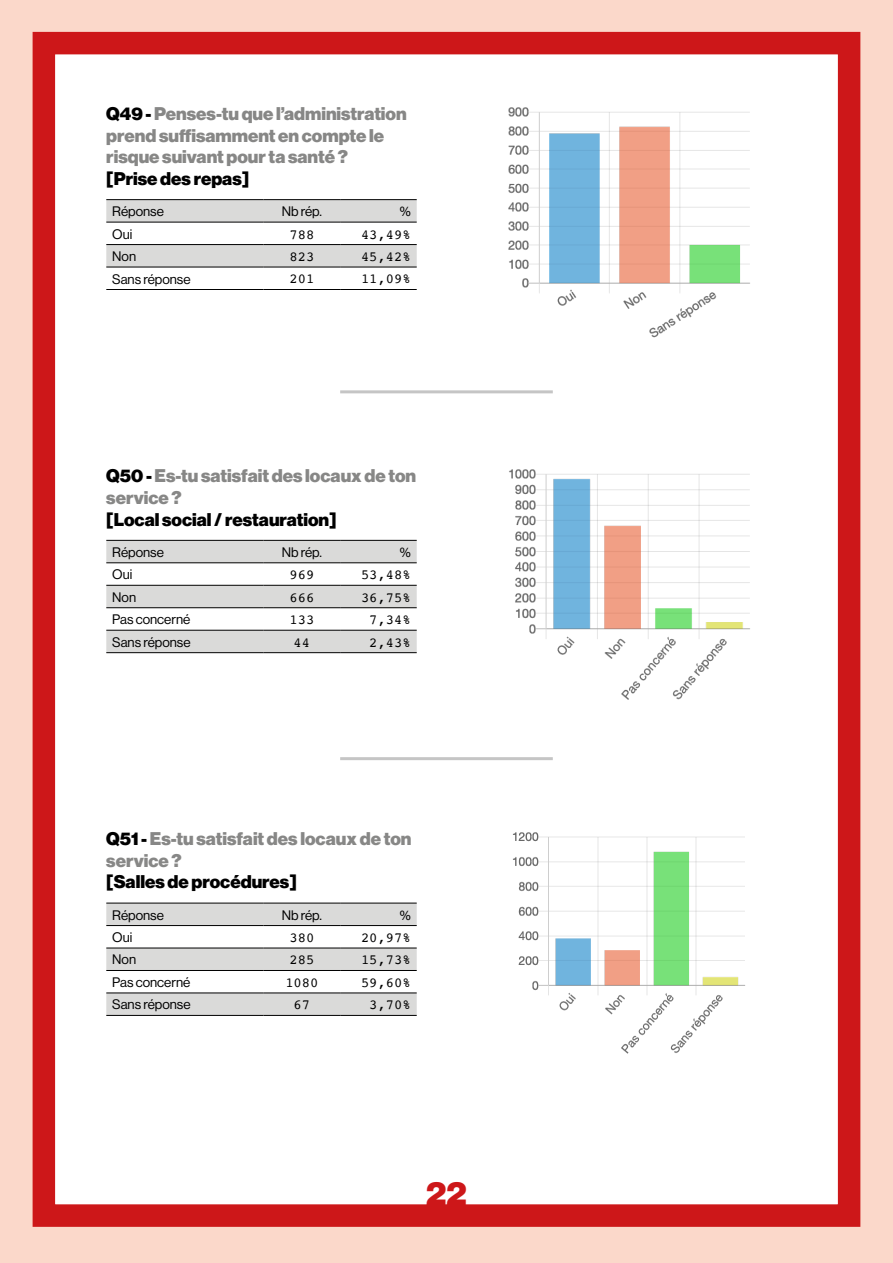
<style>
.page{position:relative;width:893px;height:1263px;background:#fbd8ca}
.page>*{position:absolute;margin:0;border:0;box-sizing:border-box;transform-origin:0 0}
.t1{font:33px "N Haas Grotesk DS Pro 95 Blk";color:#cd1719}
.GRAPH_TITRE{font:18px/21.6px "N Haas Grotesk DS Pro 95 Blk";color:#878786}
.GRAPH_CELLULE{font:13.8px "Courier";color:#000}
.GRAPH_CELLULE-2{font:13.5px "N Haas Grotesk DS Pro 55 Rg";color:#000}
.s1{color:#000}
</style>
<div class="page">
<div style="left:33px;top:32px;width:827px;height:1195px;background:#fff;border:22px solid #cd1719"></div>
<svg style="left:106px;top:541px;width:311px;height:111px"></svg>
<hr style="left:106px;top:562px;width:158px;height:1px;background:#000">
<hr style="left:264px;top:562px;width:76px;height:1px;background:#000">
<hr style="left:340px;top:562px;width:77px;height:1px;background:#000">
<hr style="left:106px;top:585px;width:158px;height:1px;background:#000">
<hr style="left:264px;top:585px;width:76px;height:1px;background:#000">
<hr style="left:340px;top:585px;width:77px;height:1px;background:#000">
<hr style="left:106px;top:607px;width:158px;height:1px;background:#000">
<hr style="left:264px;top:607px;width:76px;height:1px;background:#000">
<hr style="left:340px;top:607px;width:77px;height:1px;background:#000">
<hr style="left:106px;top:630px;width:158px;height:1px;background:#000">
<hr style="left:264px;top:630px;width:76px;height:1px;background:#000">
<hr style="left:340px;top:630px;width:77px;height:1px;background:#000">
<hr style="left:106px;top:652px;width:158px;height:1px;background:#000">
<hr style="left:264px;top:652px;width:76px;height:1px;background:#000">
<hr style="left:340px;top:652px;width:77px;height:1px;background:#000">
<hr style="left:106px;top:540px;width:158px;height:1px;background:#000">
<hr style="left:264px;top:540px;width:76px;height:1px;background:#000">
<hr style="left:340px;top:540px;width:77px;height:1px;background:#000">
<img style="left:509px;top:469px;width:241px;height:231px">
<svg style="left:106px;top:904px;width:311px;height:111px"></svg>
<hr style="left:106px;top:925px;width:158px;height:1px;background:#000">
<hr style="left:264px;top:925px;width:76px;height:1px;background:#000">
<hr style="left:340px;top:925px;width:77px;height:1px;background:#000">
<hr style="left:106px;top:948px;width:158px;height:1px;background:#000">
<hr style="left:264px;top:948px;width:76px;height:1px;background:#000">
<hr style="left:340px;top:948px;width:77px;height:1px;background:#000">
<hr style="left:106px;top:970px;width:158px;height:1px;background:#000">
<hr style="left:264px;top:970px;width:76px;height:1px;background:#000">
<hr style="left:340px;top:970px;width:77px;height:1px;background:#000">
<hr style="left:106px;top:993px;width:158px;height:1px;background:#000">
<hr style="left:264px;top:993px;width:76px;height:1px;background:#000">
<hr style="left:340px;top:993px;width:77px;height:1px;background:#000">
<hr style="left:106px;top:1015px;width:158px;height:1px;background:#000">
<hr style="left:264px;top:1015px;width:76px;height:1px;background:#000">
<hr style="left:340px;top:1015px;width:77px;height:1px;background:#000">
<hr style="left:106px;top:903px;width:158px;height:1px;background:#000">
<hr style="left:264px;top:903px;width:76px;height:1px;background:#000">
<hr style="left:340px;top:903px;width:77px;height:1px;background:#000">
<img style="left:513px;top:832px;width:233px;height:222px">
<svg style="left:106px;top:200px;width:311px;height:67px"></svg>
<hr style="left:106px;top:222px;width:158px;height:1px;background:#000">
<hr style="left:264px;top:222px;width:76px;height:1px;background:#000">
<hr style="left:340px;top:222px;width:77px;height:1px;background:#000">
<hr style="left:106px;top:244px;width:158px;height:1px;background:#000">
<hr style="left:264px;top:244px;width:76px;height:1px;background:#000">
<hr style="left:340px;top:244px;width:77px;height:1px;background:#000">
<hr style="left:106px;top:267px;width:158px;height:1px;background:#000">
<hr style="left:264px;top:267px;width:76px;height:1px;background:#000">
<hr style="left:340px;top:267px;width:77px;height:1px;background:#000">
<hr style="left:106px;top:289px;width:158px;height:1px;background:#000">
<hr style="left:264px;top:289px;width:76px;height:1px;background:#000">
<hr style="left:340px;top:289px;width:77px;height:1px;background:#000">
<hr style="left:106px;top:199px;width:158px;height:1px;background:#000">
<hr style="left:264px;top:199px;width:76px;height:1px;background:#000">
<hr style="left:340px;top:199px;width:77px;height:1px;background:#000">
<img style="left:508px;top:107px;width:242px;height:231px">
<hr style="left:340px;top:757px;width:213px;height:3px;background:#c5c5c5">
<hr style="left:340px;top:390px;width:213px;height:3px;background:#c5c5c5">
<p class="GRAPH_TITRE" style="left:106px;top:103px;width:302px"><span class="s1">Q49 -</span> Penses-tu que l’administration prend suffisamment en compte le risque suivant pour ta santé ?<br><span class="s1">[Prise des repas]</span></p>
<p class="GRAPH_CELLULE-2" style="left:112px;top:204px;width:53px">Réponse</p>
<p class="GRAPH_CELLULE-2" style="left:282px;top:204px;width:42px">Nb rép.</p>
<p class="GRAPH_CELLULE-2" style="left:400px;top:204px;width:12px">%</p>
<p class="GRAPH_CELLULE-2" style="left:112px;top:226px;width:22px">Oui</p>
<p class="GRAPH_CELLULE" style="left:289px;top:223px;width:26px">788</p>
<p class="GRAPH_CELLULE" style="left:361px;top:223px;width:51px">43,49%</p>
<p class="GRAPH_CELLULE-2" style="left:112px;top:249px;width:25px">Non</p>
<p class="GRAPH_CELLULE" style="left:289px;top:246px;width:26px">823</p>
<p class="GRAPH_CELLULE" style="left:361px;top:246px;width:51px">45,42%</p>
<p class="GRAPH_CELLULE-2" style="left:112px;top:271px;width:80px">Sans réponse</p>
<p class="GRAPH_CELLULE" style="left:289px;top:268px;width:26px">201</p>
<p class="GRAPH_CELLULE" style="left:361px;top:268px;width:51px">11,09%</p>
<p class="GRAPH_TITRE" style="left:106px;top:465px;width:311px"><span class="s1">Q50 -</span> Es-tu satisfait des locaux de ton service ?<br><span class="s1">[Local social / restauration]</span></p>
<p class="GRAPH_CELLULE-2" style="left:112px;top:544px;width:53px">Réponse</p>
<p class="GRAPH_CELLULE-2" style="left:282px;top:544px;width:42px">Nb rép.</p>
<p class="GRAPH_CELLULE-2" style="left:400px;top:544px;width:12px">%</p>
<p class="GRAPH_CELLULE-2" style="left:112px;top:567px;width:22px">Oui</p>
<p class="GRAPH_CELLULE" style="left:289px;top:564px;width:26px">969</p>
<p class="GRAPH_CELLULE" style="left:361px;top:564px;width:51px">53,48%</p>
<p class="GRAPH_CELLULE-2" style="left:112px;top:589px;width:25px">Non</p>
<p class="GRAPH_CELLULE" style="left:289px;top:587px;width:26px">666</p>
<p class="GRAPH_CELLULE" style="left:361px;top:587px;width:51px">36,75%</p>
<p class="GRAPH_CELLULE-2" style="left:112px;top:612px;width:80px">Pas concerné</p>
<p class="GRAPH_CELLULE" style="left:289px;top:609px;width:26px">133</p>
<p class="GRAPH_CELLULE" style="left:369px;top:609px;width:43px">7,34%</p>
<p class="GRAPH_CELLULE-2" style="left:112px;top:634px;width:80px">Sans réponse</p>
<p class="GRAPH_CELLULE" style="left:294px;top:632px;width:18px">44</p>
<p class="GRAPH_CELLULE" style="left:369px;top:632px;width:43px">2,43%</p>
<p class="GRAPH_TITRE" style="left:106px;top:828px;width:307px"><span class="s1">Q51 -</span> Es-tu satisfait des locaux de ton service ?<br><span class="s1">[Salles de procédures]</span></p>
<p class="GRAPH_CELLULE-2" style="left:112px;top:907px;width:53px">Réponse</p>
<p class="GRAPH_CELLULE-2" style="left:282px;top:907px;width:42px">Nb rép.</p>
<p class="GRAPH_CELLULE-2" style="left:400px;top:907px;width:12px">%</p>
<p class="GRAPH_CELLULE-2" style="left:112px;top:930px;width:22px">Oui</p>
<p class="GRAPH_CELLULE" style="left:289px;top:927px;width:26px">380</p>
<p class="GRAPH_CELLULE" style="left:361px;top:927px;width:51px">20,97%</p>
<p class="GRAPH_CELLULE-2" style="left:112px;top:952px;width:25px">Non</p>
<p class="GRAPH_CELLULE" style="left:289px;top:949px;width:26px">285</p>
<p class="GRAPH_CELLULE" style="left:361px;top:949px;width:51px">15,73%</p>
<p class="GRAPH_CELLULE-2" style="left:112px;top:974px;width:80px">Pas concerné</p>
<p class="GRAPH_CELLULE" style="left:285px;top:972px;width:35px">1080</p>
<p class="GRAPH_CELLULE" style="left:361px;top:972px;width:51px">59,60%</p>
<p class="GRAPH_CELLULE-2" style="left:112px;top:997px;width:80px">Sans réponse</p>
<p class="GRAPH_CELLULE" style="left:294px;top:994px;width:18px">67</p>
<p class="GRAPH_CELLULE" style="left:369px;top:994px;width:43px">3,70%</p>
<h1 class="t1" style="left:426px;top:1173px;width:42px">22</h1>
</div>
